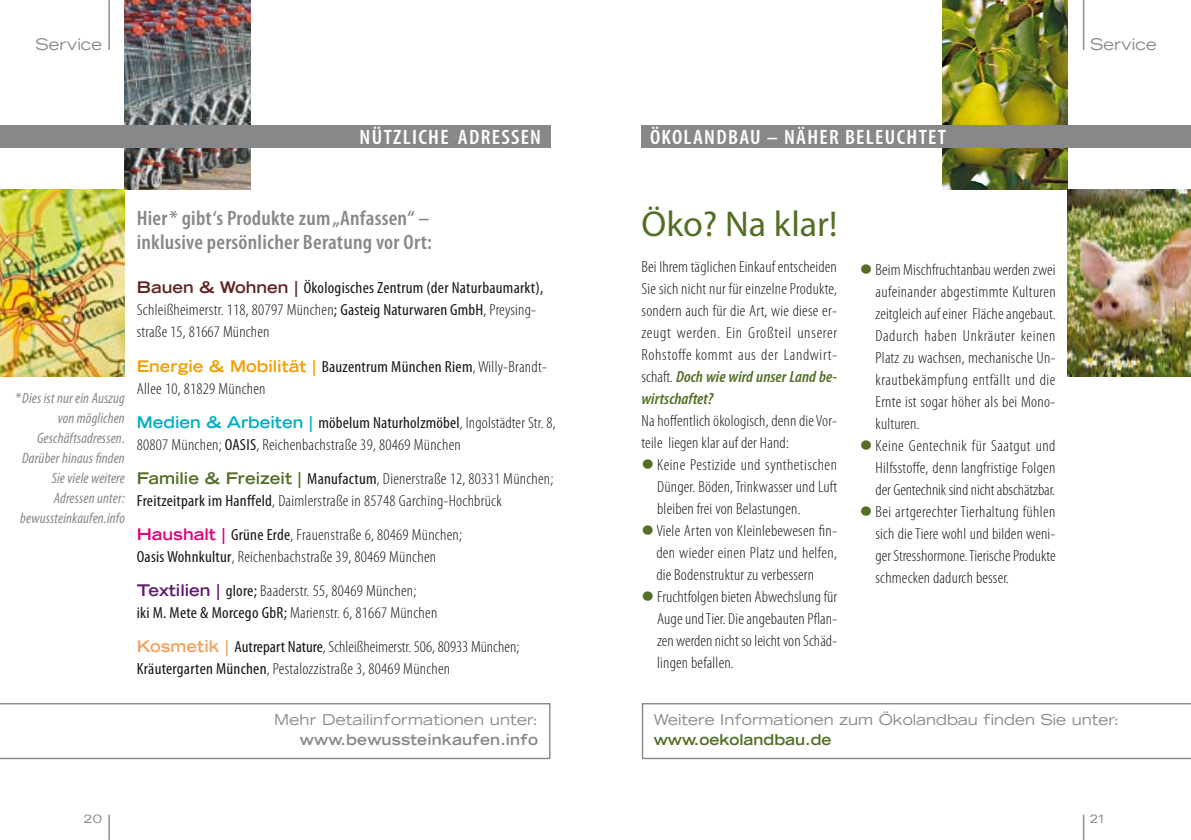
<style>
.page{position:relative;width:1191px;height:840px;background:#fff}
.page>*{position:absolute;margin:0;border:0;box-sizing:border-box;transform-origin:0 0}
.t1{font:36px "Myriad Pro";color:#526f24}
.t2{font:600 condensed 20.8px/24px "Myriad Pro";letter-spacing:.01em;color:#878889;scale:1.05 1}
.t3{font:600 condensed 20.8px "Myriad Pro";letter-spacing:.06em;color:#fff;scale:1.05 1}
.t4{font:300 condensed 16.2px/22px "Myriad Pro";letter-spacing:.015em;color:#1a171b;scale:1.05 1}
.t5{font:expanded 16px "Trade Gothic LH";color:#878889}
.t6{font:italic condensed 15px/20px "Myriad Pro";letter-spacing:.01em;color:#878889;text-align:right}
.t7{font:expanded 15px "Trade Gothic LH";color:#878889}
.t8{font:700 expanded 15px "Trade Gothic LH";letter-spacing:.01em;color:#878889}
.t9{font:700 expanded 15px "Trade Gothic LH";color:#526f24}
.t10{font:12px "Univers Extended BQ";color:#878889}
.s1{font-family:"Trade Gothic LH";font-weight:700;font-stretch:expanded;font-size:16px;color:#602522}
.s2{font-weight:400}
.s3{font-family:"Trade Gothic LH";font-weight:700;font-stretch:expanded;font-size:16px;color:#f49e00}
.s4{font-family:"Trade Gothic LH";font-weight:700;font-stretch:expanded;font-size:16px;color:#00aec7}
.s5{font-family:"Trade Gothic LH";font-weight:700;font-stretch:expanded;font-size:16px;color:#526f24}
.s6{font-family:"Trade Gothic LH";font-weight:700;font-stretch:expanded;font-size:16px;color:#e2007a}
.s7{font-family:"Trade Gothic LH";font-weight:700;font-stretch:expanded;font-size:16px;color:#5e1a6f}
.s8{font-family:"Trade Gothic LH";font-weight:700;font-stretch:expanded;font-size:16px;color:#f4a260}
.s9{font-weight:600;font-style:italic;color:#526f24}
.s10{color:#526f24}
</style>
<div class="page">
<img style="left:125px;top:1px;width:125px;height:188px">
<img style="left:942px;top:1px;width:125px;height:188px">
<hr style="left:1083px;top:1px;width:1px;height:49px;background:#878889">
<div style="left:641px;top:125px;width:550px;height:23px;background:#878889"></div>
<div style="left:1px;top:125px;width:550px;height:23px;background:#878889"></div>
<hr style="left:108px;top:1px;width:2px;height:49px;background:#878889">
<img style="left:1067px;top:189px;width:124px;height:188px">
<svg style="left:642px;top:703px;width:549px;height:56px"></svg>
<img style="left:1px;top:189px;width:124px;height:188px">
<hr style="left:108px;top:814px;width:2px;height:25px;background:#878889">
<svg style="left:1083px;top:814px;width:1px;height:25px"></svg>
<svg style="left:1px;top:703px;width:549px;height:56px"></svg>
<p class="t5" style="left:36px;top:34px;width:68px">Service</p>
<p class="t5" style="left:1090px;top:34px;width:68px">Service</p>
<p class="t3" style="left:359px;top:124px;width:174px">NÜTZLICHE ADRESSEN</p>
<p class="t3" style="left:650px;top:124px;width:283px">ÖKOLANDBAU – NÄHER BELEUCHTET</p>
<p class="t6" style="left:15px;top:388px;width:111px">* Dies ist nur ein Auszug von möglichen<br>Geschäftsadressen.<br>Darüber hinaus finden<br>Sie viele weitere<br>Adressen unter: bewussteinkaufen.info</p>
<p class="t2" style="left:137px;top:206px;width:283px">Hier* gibt‘s Produkte zum „Anfassen“ – inklusive persönlicher Beratung vor Ort:</p>
<p class="t4" style="left:137px;top:277px;width:389px"><span class="s1">Bauen &amp; Wohnen |</span> <span class="s2">Ökologisches Zentrum (der Naturbaumarkt),<br></span>Schleißheimerstr. 118, 80797 München<span class="s2">; Gasteig Naturwaren GmbH</span>, Preysing-- straße 15, 81667 München</p>
<p class="t4" style="left:137px;top:355px;width:391px"><span class="s3">Energie &amp; Mobilität |</span> <span class="s2">Bauzentrum München Riem</span>, Willy-Brandt-<br>Allee 10, 81829 München</p>
<p class="t4" style="left:137px;top:411px;width:400px"><span class="s4">Medien &amp; Arbeiten |</span> <span class="s2">möbelum Naturholzmöbel</span>, Ingolstädter Str. 8,<br>80807 München; <span class="s2">OASIS</span>, Reichenbachstraße 39, 80469 München</p>
<p class="t4" style="left:137px;top:467px;width:398px"><span class="s5">Familie &amp; Freizeit |</span> <span class="s2">Manufactum</span>, Dienerstraße 12, 80331 München;<br><span class="s2">Freitzeitpark im Hanffeld</span>, Daimlerstraße in 85748 Garching-Hochbrück</p>
<p class="t4" style="left:137px;top:523px;width:311px"><span class="s6">Haushalt |</span> <span class="s2">Grüne Erde</span>, Frauenstraße 6, 80469 München;<br><span class="s2">Oasis Wohnkultur</span>, Reichenbachstraße 39, 80469 München</p>
<p class="t4" style="left:137px;top:579px;width:288px"><span class="s7">Textilien |</span> <span class="s2">glore;</span> Baaderstr. 55, 80469 München;<br><span class="s2">iki M. Mete &amp; Morcego GbR;</span> Marienstr. 6, 81667 München</p>
<p class="t4" style="left:137px;top:635px;width:366px"><span class="s8">Kosmetik |</span> <span class="s2">Autrepart Nature</span>, Schleißheimerstr. 506, 80933 München;<br><span class="s2">Kräutergarten München</span>, Pestalozzistraße 3, 80469 München</p>
<p class="t7" style="left:274px;top:709px;width:265px">Mehr Detailinformationen unter:</p>
<p class="t8" style="left:300px;top:729px;width:240px">www.bewussteinkaufen.info</p>
<h1 class="t1" style="left:641px;top:201px;width:197px">Öko? Na klar!</h1>
<p class="t4" style="left:641px;top:256px;width:188px;text-align:justify">Bei Ihrem täglichen Einkauf entscheiden Sie sich nicht nur für einzelne Produkte, sondern auch für die Art, wie diese er&shy;zeugt werden. Ein Großteil unserer Rohstoffe kommt aus der Landwirt&shy;schaft. <span class="s9">Doch wie wird unser Land be&shy;wirtschaftet?</span></p>
<p class="t4" style="left:641px;top:410px;width:188px">Na hoffentlich ökologisch, denn die Vor&shy;teile liegen klar auf der Hand:</p>
<p class="t4" style="left:657px;top:454px;width:173px;text-align:justify;text-indent:-16px"><span class="s10">●</span> Keine Pestizide und synthetischen Dünger. Böden, Trinkwasser und Luft bleiben frei von Belastungen.</p>
<p class="t4" style="left:656px;top:520px;width:174px;text-align:justify;text-indent:-15px"><span class="s10">●</span>Viele Arten von Kleinlebewesen fin&shy;den wieder einen Platz und helfen, die Bodenstruktur zu verbessern</p>
<p class="t4" style="left:657px;top:586px;width:173px;text-align:justify;text-indent:-16px"><span class="s10">●</span> Fruchtfolgen bieten Abwechslung für Auge und Tier. Die angebauten Pflan&shy;zen werden nicht so leicht von Schäd&shy;lingen befallen.</p>
<p class="t4" style="left:875px;top:258px;width:173px;text-align:justify;text-indent:-16px"><span class="s10">●</span> Beim Mischfruchtanbau werden zwei aufeinander abgestimmte Kulturen zeitgleich auf einer Fläche angebaut.<br>Dadurch haben Unkräuter keinen Platz zu wachsen, mechanische Un&shy;krautbekämpfung entfällt und die Ernte ist sogar höher als bei Mono&shy;kulturen.</p>
<p class="t4" style="left:875px;top:434px;width:173px;text-align:justify;text-indent:-16px"><span class="s10">●</span> Keine Gentechnik für Saatgut und Hilfsstoffe, denn langfristige Folgen der Gentechnik sind nicht abschätzbar.</p>
<p class="t4" style="left:875px;top:500px;width:173px;text-align:justify;text-indent:-16px"><span class="s10">●</span> Bei artgerechter Tierhaltung fühlen sich die Tiere wohl und bilden weni&shy;ger Stresshormone. Tierische Produkte schmecken dadurch besser.</p>
<p class="t7" style="left:654px;top:709px;width:467px">Weitere Informationen zum Ökolandbau finden Sie unter:</p>
<p class="t9" style="left:654px;top:729px;width:179px">www.oekolandbau.de</p>
<p class="t10" style="left:84px;top:812px;width:20px">20</p>
<p class="t10" style="left:1089px;top:812px;width:19px">21</p>
</div>
